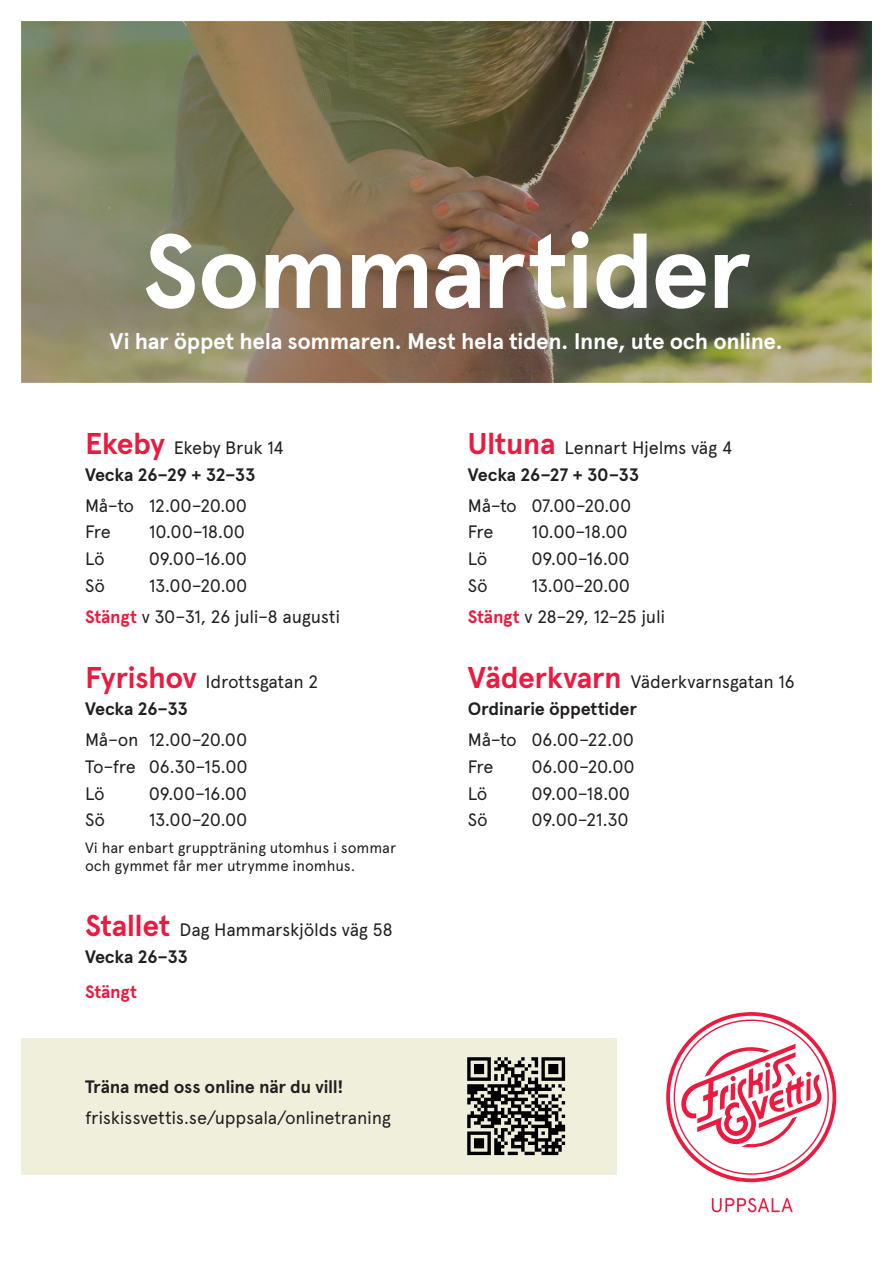
<style>
.page{position:relative;width:893px;height:1263px;background:#fff}
.page>*{position:absolute;margin:0;border:0;box-sizing:border-box;transform-origin:0 0}
.t1{font:700 105px "Apercu";letter-spacing:-.03em;color:#fff}
.t2{font:700 22.5px "Apercu";letter-spacing:-.015em;color:#fff}
.t3{font:18px/26.7px "Apercu";letter-spacing:-.015em;color:#231f20}
.t4{font:700 18px/26.7px "Apercu";letter-spacing:-.015em;color:#231f20}
.t5{font:700 18px "Apercu";letter-spacing:-.015em;color:#ed1a40}
.t6{font:15px/18px "Apercu";letter-spacing:-.005em;color:#231f20}
.s1{font-size:30px;color:#ed1a40}
.s2{font-weight:400}
.s3{font-weight:700;color:#ed1a40}
.s4{font-weight:700;font-size:30px;color:#ed1a40}
.s5{font-weight:700}
</style>
<div class="page">
<svg style="left:24px;top:24px;width:845px;height:356px;background:#746d4f"></svg>
<div style="left:21px;top:21px;width:851px;height:362px;border:2px solid #231f20"></div>
<svg style="left:666px;top:1012px;width:170px;height:170px"></svg>
<svg style="left:712px;top:1198px;width:81px;height:14px"></svg>
<div style="left:21px;top:1038px;width:596px;height:136px;background:#f0efdb"></div>
<img style="left:467px;top:1057px;width:99px;height:99px">
<h1 class="t1" style="left:142px;top:208px;width:610px">Sommartider</h1>
<p class="t2" style="left:110px;top:328px;width:674px">Vi har öppet hela sommaren. Mest hela tiden. Inne, ute och online.</p>
<p class="t4" style="left:85px;top:434px;width:200px"><span class="s1">Ekeby</span> <span class="s2">Ekeby Bruk 14<br></span>Vecka 26–29 + 32–33</p>
<p class="t3" style="left:85px;top:492px;width:164px">Må–to 12.00–20.00<br>Fre</p>
<p class="t3" style="left:149px;top:519px;width:98px">10.00–18.00</p>
<p class="t3" style="left:85px;top:545px;width:21px">Lö</p>
<p class="t3" style="left:149px;top:545px;width:100px">09.00–16.00</p>
<p class="t3" style="left:85px;top:572px;width:21px">Sö</p>
<p class="t3" style="left:85px;top:570px;width:257px;line-height:31px;text-indent:64px">13.00–20.00<br><span class="s3">Stängt</span> v 30–31, 26 juli–8 augusti</p>
<p class="t3" style="left:85px;top:668px;width:235px"><span class="s4">Fyrishov</span> Idrottsgatan 2<br><span class="s5">Vecka 26–33</span></p>
<p class="t3" style="left:85px;top:726px;width:164px;text-align:justify">Må–on 12.00–20.00<br>To–fre 06.30–15.00<br>Lö</p>
<p class="t3" style="left:149px;top:780px;width:100px">09.00–16.00</p>
<p class="t3" style="left:85px;top:806px;width:21px">Sö</p>
<p class="t3" style="left:149px;top:806px;width:100px">13.00–20.00</p>
<p class="t6" style="left:85px;top:838px;width:313px">Vi har enbart gruppträning utomhus i sommar och gymmet får mer utrymme inomhus.</p>
<p class="t3" style="left:85px;top:916px;width:309px"><span class="s4">Stallet</span> Dag Hammarskjölds väg 58<br><span class="s5">Vecka 26–33</span></p>
<p class="t5" style="left:85px;top:981px;width:54px">Stängt</p>
<p class="t4" style="left:85px;top:1073px;width:260px">Träna med oss online när du vill!</p>
<p class="t3" style="left:85px;top:1104px;width:307px">friskissvettis.se/uppsala/onlinetraning</p>
<p class="t3" style="left:468px;top:434px;width:266px"><span class="s4">Ultuna</span> Lennart Hjelms väg 4<br><span class="s5">Vecka 26–27 + 30–33</span></p>
<p class="t3" style="left:468px;top:492px;width:165px">Må–to 07.00–20.00<br>Fre</p>
<p class="t3" style="left:531px;top:519px;width:98px">10.00–18.00</p>
<p class="t3" style="left:468px;top:545px;width:21px">Lö</p>
<p class="t3" style="left:532px;top:545px;width:100px">09.00–16.00</p>
<p class="t3" style="left:468px;top:572px;width:21px">Sö</p>
<p class="t3" style="left:468px;top:570px;width:199px;line-height:31px;text-indent:64px">13.00–20.00<br><span class="s3">Stängt</span> v 28–29, 12–25 juli</p>
<p class="t4" style="left:468px;top:669px;width:329px"><span class="s1">Väderkvarn</span> <span class="s2">Väderkvarnsgatan 16<br></span>Ordinarie öppettider</p>
<p class="t3" style="left:468px;top:726px;width:168px">Må–to 06.00–22.00<br>Fre</p>
<p class="t3" style="left:531px;top:753px;width:105px">06.00–20.00</p>
<p class="t3" style="left:468px;top:780px;width:21px">Lö</p>
<p class="t3" style="left:532px;top:780px;width:100px">09.00–18.00</p>
<p class="t3" style="left:468px;top:806px;width:21px">Sö</p>
<p class="t3" style="left:532px;top:806px;width:99px">09.00–21.30</p>
</div>
